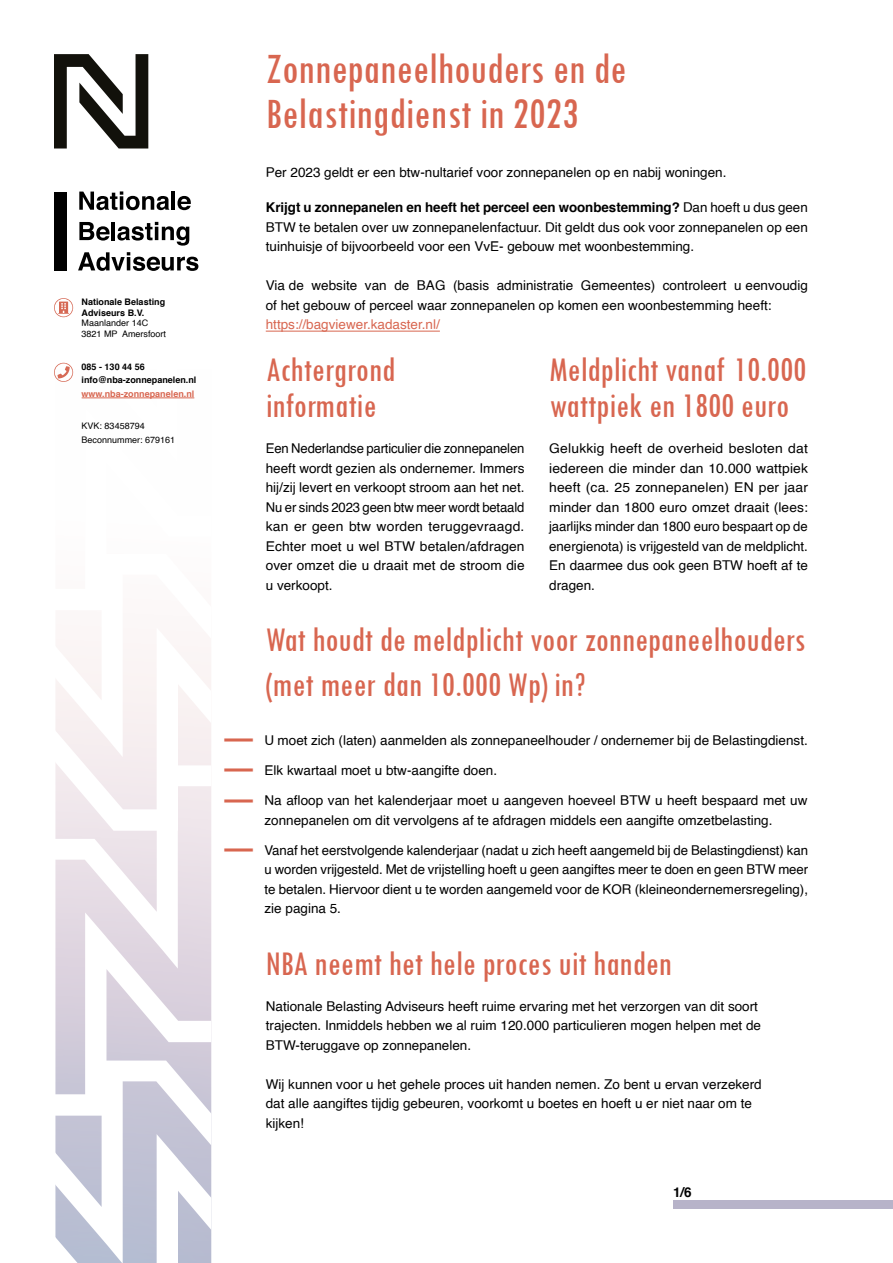
<style>
.page{position:relative;width:893px;height:1263px;background:#fff}
.page>*{position:absolute;margin:0;border:0;box-sizing:border-box;transform-origin:0 0}
.t1{font:condensed 45px/45px "Tw Cen";color:#d86650}
.t2{font:condensed 36px/36px "Tw Cen";color:#d86650}
.t3{font:13.5px/19.5px "Helvetica";color:#000;text-align:justify}
.t4{font:13.5px "Helvetica";color:#d86650}
.t5{font:700 13.5px "Helvetica";color:#000}
.t6{font:700 9px/10.8px "Helvetica";color:#000}
.t7{font:9px/13.5px "Helvetica";color:#000}
.t8{font:700 9px "Helvetica";color:#d86650}
.t9{font:6px "NBA Font";color:#d86650}
.s1{font-weight:700}
</style>
<div class="page">
<svg style="left:55px;top:654px;width:156px;height:609px"></svg>
<div style="left:673px;top:1201px;width:220px;height:8px;background:#b7b3c9"></div>
<div style="left:54px;top:192px;width:13px;height:78px;background:#000"></div>
<svg style="left:79px;top:191px;width:90px;height:19px"></svg>
<hr style="left:172px;top:192px;width:3px;height:18px;background:#000">
<svg style="left:177px;top:196px;width:14px;height:14px"></svg>
<svg style="left:54px;top:54px;width:94px;height:94px"></svg>
<svg style="left:54px;top:222px;width:145px;height:177px"></svg>
<hr style="left:266px;top:331px;width:174px;height:1px;background:#d86650">
<p class="t6" style="left:82px;top:296px;width:85px">Nationale Belasting<br>Adviseurs B.V.</p>
<p class="t7" style="left:82px;top:318px;width:86px;line-height:10.8px">Maanlander 14C<br>3821 MP Amersfoort</p>
<p class="t6" style="left:82px;top:361px;width:65px">085 - 130 44 56</p>
<p class="t6" style="left:82px;top:375px;width:116px">info@nba-zonnepanelen.nl</p>
<p class="t8" style="left:82px;top:386px;width:114px">www.nba-zonnepanelen.nl</p>
<p class="t7" style="left:82px;top:419px;width:95px">KVK: 83458794<br>Beconnummer: 679161</p>
<h1 class="t1" style="left:266px;top:46px;width:362px">Zonnepaneelhouders en de<br>Belastingdienst in 2023</h1>
<p class="t3" style="left:266px;top:163px;width:462px">Per 2023 geldt er een btw-nultarief voor zonnepanelen op en nabij woningen.</p>
<p class="t3" style="left:266px;top:198px;width:544px"><span class="s1">Krijgt u zonnepanelen en heeft het perceel een woonbestemming?</span> Dan hoeft u dus geen BTW te betalen over uw zonnepanelenfactuur. Dit geldt dus ook voor zonnepanelen op een tuinhuisje of bijvoorbeeld voor een VvE- gebouw met woonbestemming.</p>
<p class="t3" style="left:266px;top:276px;width:544px">Via de website van de BAG (basis administratie Gemeentes) controleert u eenvoudig of het gebouw of perceel waar zonnepanelen op komen een woonbestemming heeft:</p>
<p class="t4" style="left:266px;top:314px;width:176px">https://bagviewer.kadaster.nl/</p>
<h2 class="t2" style="left:266px;top:351px;width:131px">Achtergrond informatie</h2>
<h2 class="t2" style="left:549px;top:351px;width:259px">Meldplicht vanaf 10.000 wattpiek en 1800 euro</h2>
<p class="t3" style="left:266px;top:439px;width:260px">Een Nederlandse particulier die zonnepanelen heeft wordt gezien als ondernemer. Immers hij/zij levert en verkoopt stroom aan het net.<br>Nu er sinds 2023 geen btw meer wordt betaald kan er geen btw worden teruggevraagd.<br>Echter moet u wel BTW betalen/afdragen over omzet die u draait met de stroom die u verkoopt.</p>
<p class="t3" style="left:549px;top:439px;width:260px">Gelukkig heeft de overheid besloten dat iedereen die minder dan 10.000 wattpiek heeft (ca. 25 zonnepanelen) EN per jaar minder dan 1800 euro omzet draait (lees: jaarlijks minder dan 1800 euro bespaart op de energienota) is vrijgesteld van de meldplicht.<br>En daarmee dus ook geen BTW hoeft af te dragen.</p>
<h2 class="t2" style="left:266px;top:617px;width:541px;line-height:45px">Wat houdt de meldplicht voor zonnepaneelhouders (met meer dan 10.000 Wp) in?</h2>
<p class="t9" style="left:225px;top:738px;width:31px">A</p>
<p class="t3" style="left:264px;top:731px;width:545px">U moet zich (laten) aanmelden als zonnepaneelhouder / ondernemer bij de Belastingdienst.</p>
<p class="t9" style="left:225px;top:768px;width:31px">A</p>
<p class="t3" style="left:264px;top:761px;width:234px">Elk kwartaal moet u btw-aangifte doen.</p>
<p class="t9" style="left:225px;top:798px;width:31px">A</p>
<p class="t3" style="left:264px;top:791px;width:545px">Na afloop van het kalenderjaar moet u aangeven hoeveel BTW u heeft bespaard met uw zonnepanelen om dit vervolgens af te afdragen middels een aangifte omzetbelasting.</p>
<p class="t9" style="left:225px;top:848px;width:31px">A</p>
<p class="t3" style="left:264px;top:841px;width:545px">Vanaf het eerstvolgende kalenderjaar (nadat u zich heeft aangemeld bij de Belastingdienst) kan u worden vrijgesteld. Met de vrijstelling hoeft u geen aangiftes meer te doen en geen BTW meer te betalen. Hiervoor dient u te worden aangemeld voor de KOR (kleineondernemersregeling), zie pagina 5.</p>
<h2 class="t2" style="left:266px;top:945px;width:408px">NBA neemt het hele proces uit handen</h2>
<p class="t3" style="left:266px;top:996px;width:497px;text-align:left">Nationale Belasting Adviseurs heeft ruime ervaring met het verzorgen van dit soort trajecten. Inmiddels hebben we al ruim 120.000 particulieren mogen helpen met de<br>BTW-teruggave op zonnepanelen.</p>
<p class="t3" style="left:266px;top:1074px;width:498px;text-align:left">Wij kunnen voor u het gehele proces uit handen nemen. Zo bent u ervan verzekerd dat alle aangiftes tijdig gebeuren, voorkomt u boetes en hoeft u er niet naar om te kijken!</p>
<p class="t5" style="left:673px;top:1181px;width:20px">1/6</p>
</div>
